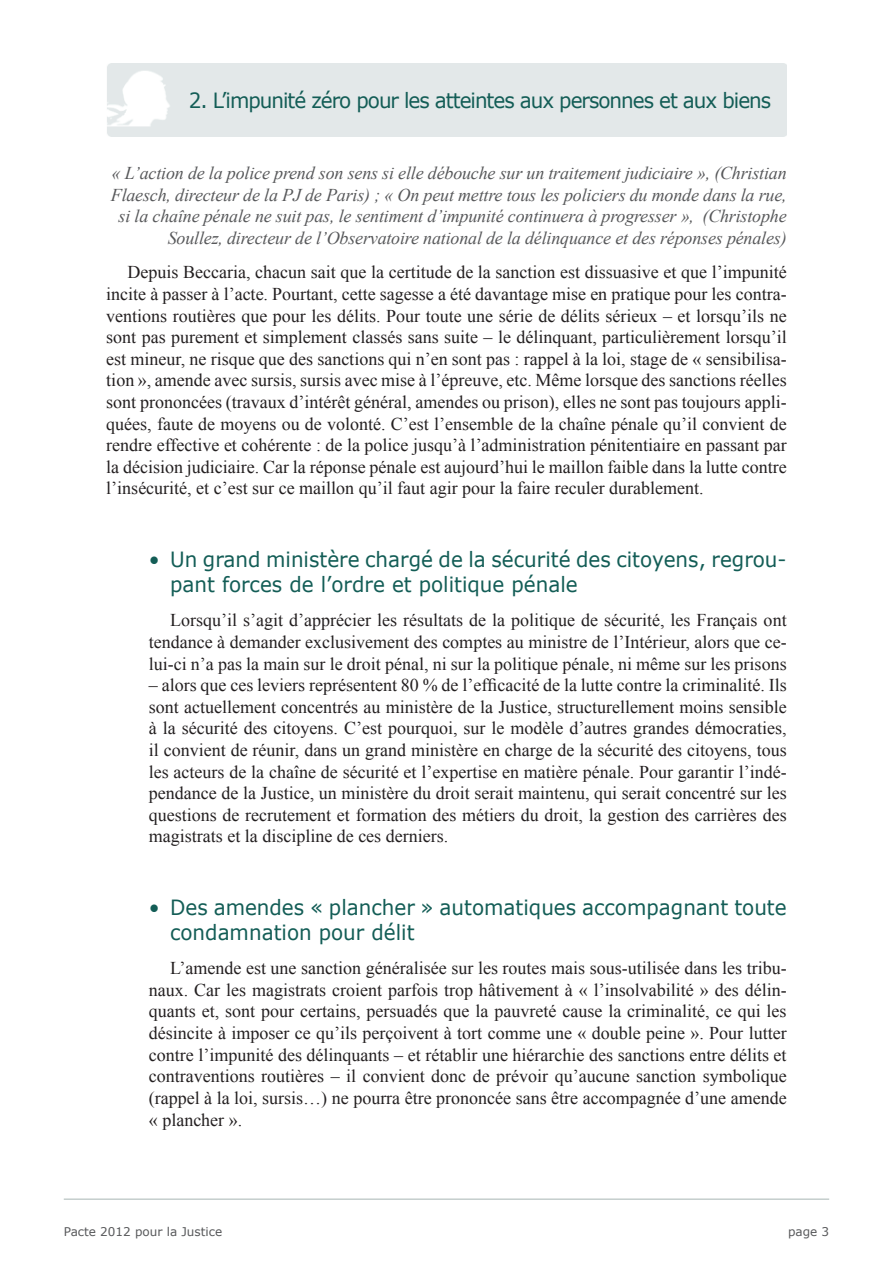
<style>
.page{position:relative;width:893px;height:1263px;background:#fff}
.page>*{position:absolute;margin:0;border:0;box-sizing:border-box;transform-origin:0 0}
.t1{font:21px/25.2px "Verdana";color:#135d56;scale:.95 1}
.t2{font:21px "Verdana";letter-spacing:-.05em;color:#135d56;scale:.95 1}
.t3{font:18px/21.6px "Times New Roman";color:#231f20;text-align:justify}
.t4{font:italic 18px/21.6px "Times New Roman";letter-spacing:-.01em;color:#57585a;text-align:right}
.t5{font:12px "Verdana";color:#57585a}
</style>
<div class="page">
<hr style="left:64px;top:1198px;width:765px;height:2px;background:#c4cecd">
<p class="t2" style="left:189px;top:86px;width:615px">2. L’impunité zéro pour les atteintes aux personnes et aux biens</p>
<p class="t4" style="left:111px;top:162px;width:677px">« L’action de la police prend son sens si elle débouche sur un traitement judiciaire », (Christian Flaesch, directeur de la PJ de Paris) ; « On peut mettre tous les policiers du monde dans la rue, si la chaîne pénale ne suit pas, le sentiment d’impunité continuera à progresser », (Christophe Soullez, directeur de l’Observatoire national de la délinquance et des réponses pénales)</p>
<p class="t3" style="left:106px;top:261px;width:682px;text-indent:21px">Depuis Beccaria, chacun sait que la certitude de la sanction est dissuasive et que l’impunité incite à passer à l’acte. Pourtant, cette sagesse a été davantage mise en pratique pour les contra&shy;ventions routières que pour les délits. Pour toute une série de délits sérieux – et lorsqu’ils ne sont pas purement et simplement classés sans suite – le délinquant, particulièrement lorsqu’il est mineur, ne risque que des sanctions qui n’en sont pas : rappel à la loi, stage de « sensibilisa&shy;tion », amende avec sursis, sursis avec mise à l’épreuve, etc. Même lorsque des sanctions réelles sont prononcées (travaux d’intérêt général, amendes ou prison), elles ne sont pas toujours appli&shy;quées, faute de moyens ou de volonté. C’est l’ensemble de la chaîne pénale qu’il convient de rendre effective et cohérente : de la police jusqu’à l’administration pénitentiaire en passant par la décision judiciaire. Car la réponse pénale est aujourd’hui le maillon faible dans la lutte contre l’insécurité, et c’est sur ce maillon qu’il faut agir pour la faire reculer durablement.</p>
<p class="t1" style="left:170px;top:546px;width:650px;text-indent:-21px">• Un grand ministère chargé de la sécurité des citoyens, regrou&shy;pant forces de l’ordre et politique pénale</p>
<p class="t3" style="left:149px;top:609px;width:639px;text-indent:21px">Lorsqu’il s’agit d’apprécier les résultats de la politique de sécurité, les Français ont tendance à demander exclusivement des comptes au ministre de l’Intérieur, alors que ce&shy;lui-ci n’a pas la main sur le droit pénal, ni sur la politique pénale, ni même sur les prisons</p>
<p class="t3" style="left:149px;top:674px;width:639px">– alors que ces leviers représentent 80 % de l’efficacité de la lutte contre la criminalité. Ils sont actuellement concentrés au ministère de la Justice, structurellement moins sensible à la sécurité des citoyens. C’est pourquoi, sur le modèle d’autres grandes démocraties, il convient de réunir, dans un grand ministère en charge de la sécurité des citoyens, tous les acteurs de la chaîne de sécurité et l’expertise en matière pénale. Pour garantir l’indé&shy;pendance de la Justice, un ministère du droit serait maintenu, qui serait concentré sur les questions de recrutement et formation des métiers du droit, la gestion des carrières des magistrats et la discipline de ces derniers.</p>
<p class="t1" style="left:170px;top:894px;width:651px;text-indent:-21px">• Des amendes « plancher » automatiques accompagnant toute condamnation pour délit</p>
<p class="t3" style="left:149px;top:957px;width:639px;text-indent:21px">L’amende est une sanction généralisée sur les routes mais sous-utilisée dans les tribu&shy;naux. Car les magistrats croient parfois trop hâtivement à « l’insolvabilité » des délin&shy;quants et, sont pour certains, persuadés que la pauvreté cause la criminalité, ce qui les désincite à imposer ce qu’ils perçoivent à tort comme une « double peine ». Pour lutter contre l’impunité des délinquants – et rétablir une hiérarchie des sanctions entre délits et contraventions routières – il convient donc de prévoir qu’aucune sanction symbolique (rappel à la loi, sursis…) ne pourra être prononcée sans être accompagnée d’une amende « plancher ».</p>
<p class="t5" style="left:64px;top:1223px;width:160px">Pacte 2012 pour la Justice</p>
<p class="t5" style="left:788px;top:1223px;width:43px">page 3</p>
</div>
